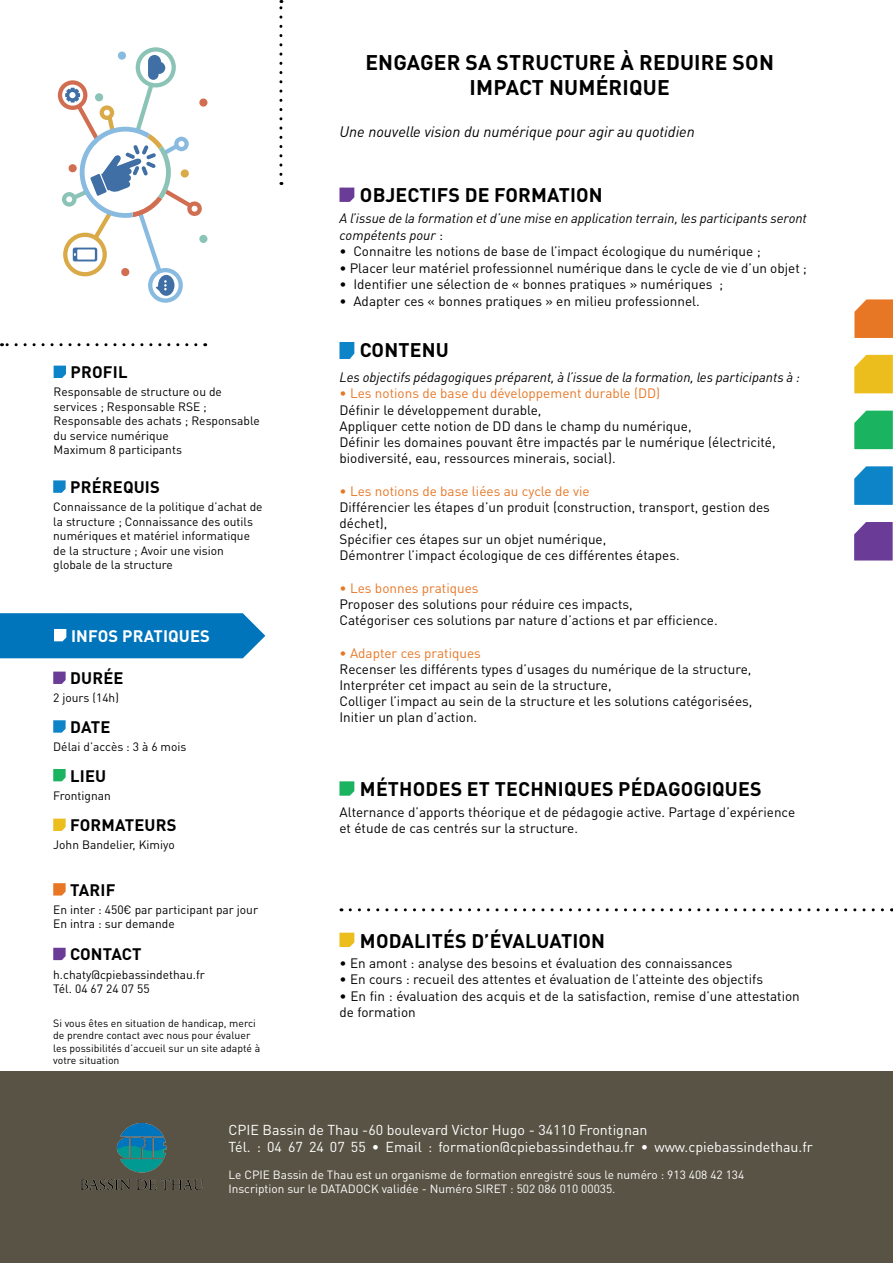
<style>
.page{position:relative;width:893px;height:1263px;background:#fff}
.page>*{position:absolute;margin:0;border:0;box-sizing:border-box;transform-origin:0 0}
.t1{font:700 21px/25.2px "DINOT";letter-spacing:.01em;color:#000;text-align:center}
.t2{font:700 19.5px "DINOT";letter-spacing:.01em;color:#000}
.t3{font:700 16.5px "DINOT";letter-spacing:.01em;color:#000}
.t4{font:700 16.5px "DINOT";color:#fff}
.t5{font:italic 15px "DINOT";color:#000}
.t6{font:14.25px/17.1px "DINOT";color:#fff}
.t7{font:13.5px/16.2px "DINOT";color:#000}
.t8{font:italic 13.5px/16.5px "DINOT";color:#000}
.t9{font:13.5px "DINOT";color:#e77726}
.t10{font:12px/14.4px "DINOT";color:#000}
.t11{font:11.85px/14.2px "DINOT";color:#fff}
.t12{font:10.5px/12.6px "DINOT";color:#000}
.s1{font-style:normal}
.s2{color:#e77725}
.s3{color:#e77726}
</style>
<div class="page">
<svg style="left:339px;top:188px;width:15px;height:14px"></svg>
<svg style="left:339px;top:342px;width:15px;height:17px"></svg>
<svg style="left:54px;top:366px;width:12px;height:12px"></svg>
<svg style="left:53px;top:672px;width:13px;height:12px"></svg>
<svg style="left:53px;top:720px;width:13px;height:13px"></svg>
<svg style="left:53px;top:769px;width:13px;height:12px"></svg>
<svg style="left:53px;top:819px;width:13px;height:12px"></svg>
<svg style="left:53px;top:883px;width:13px;height:12px"></svg>
<svg style="left:53px;top:948px;width:13px;height:12px"></svg>
<svg style="left:339px;top:781px;width:15px;height:15px"></svg>
<svg style="left:339px;top:933px;width:15px;height:14px"></svg>
<svg style="left:2px;top:343px;width:194px;height:3px"></svg>
<svg style="left:279px;top:0;width:3px;height:174px"></svg>
<svg style="left:341px;top:908px;width:541px;height:3px"></svg>
<svg style="left:0;top:613px;width:265px;height:45px;background:#0e7cbf"></svg>
<div style="left:0;top:1071px;width:893px;height:192px;background:#595345"></div>
<svg style="left:854px;top:522px;width:39px;height:38px"></svg>
<svg style="left:854px;top:466px;width:39px;height:39px;background:#1d8ccb"></svg>
<svg style="left:854px;top:411px;width:39px;height:38px"></svg>
<svg style="left:854px;top:355px;width:39px;height:38px"></svg>
<svg style="left:854px;top:299px;width:39px;height:39px;background:#e88034"></svg>
<img style="left:80px;top:1124px;width:124px;height:65px">
<div style="left:199px;top:235px;width:8px;height:8px;background:#8bc3b6;border-radius:50%"></div>
<div style="left:199px;top:98px;width:8px;height:9px;background:#d16e52;border-radius:50%"></div>
<svg style="left:58px;top:47px;width:145px;height:256px"></svg>
<svg style="left:53px;top:480px;width:13px;height:13px"></svg>
<h1 class="t1" style="left:365px;top:49px;width:410px">ENGAGER SA STRUCTURE À REDUIRE SON<br>IMPACT NUMÉRIQUE</h1>
<p class="t3" style="left:71px;top:361px;width:11px">PRO</p>
<p class="t3" style="left:103px;top:361px;width:26px">FIL</p>
<p class="t10" style="left:54px;top:384px;width:208px">Responsable de structure ou de services ; Responsable RSE ;<br>Responsable des achats ; Responsable du service numérique<br>Maximum 8 participants</p>
<p class="t3" style="left:70px;top:476px;width:91px">PRÉREQUIS</p>
<p class="t10" style="left:53px;top:499px;width:211px">Connaissance de la politique d’achat de la structure ; Connaissance des outils numériques et matériel informatique de la structure ; Avoir une vision globale de la structure</p>
<p class="t4" style="left:71px;top:624px;width:62px">INFOS PRATIQU</p>
<p class="t4" style="left:190px;top:624px;width:20px">ES</p>
<p class="t3" style="left:70px;top:667px;width:53px">DURÉE</p>
<p class="t10" style="left:53px;top:690px;width:67px">2 jours (14h)</p>
<p class="t3" style="left:70px;top:716px;width:39px">DATE</p>
<p class="t10" style="left:53px;top:739px;width:135px">Délai d’accès : 3 à 6 mois</p>
<p class="t3" style="left:70px;top:764px;width:35px">LI EU</p>
<p class="t10" style="left:53px;top:788px;width:59px">Frontignan</p>
<p class="t3" style="left:70px;top:814px;width:86px">FORMATEURS</p>
<p class="t10" style="left:53px;top:837px;width:123px">John Bandelier, Kimiyo</p>
<p class="t3" style="left:70px;top:879px;width:10px">TARI</p>
<p class="t3" style="left:106px;top:879px;width:11px">F</p>
<p class="t10" style="left:53px;top:902px;width:206px">En inter : 450€ par participant par jour<br>En intra : sur demande</p>
<p class="t3" style="left:70px;top:943px;width:11px">CONTACT</p>
<p class="t10" style="left:53px;top:966px;width:153px">h.chaty@cpiebassindethau.fr<br>Tél. 04 67 24 07 55</p>
<p class="t12" style="left:53px;top:1016px;width:208px">Si vous êtes en situation de handicap, merci de prendre contact avec nous pour évaluer les possibilités d’accueil sur un site adapté à votre situation</p>
<p class="t5" style="left:339px;top:121px;width:357px">Une nouvelle vision du numérique pour agir au quotidien</p>
<h2 class="t2" style="left:360px;top:182px;width:159px">OBJECTIFS DE FORMATION</h2>
<p class="t8" style="left:339px;top:209px;width:469px">A l’issue de la formation et d’une mise en application terrain, les participants seront compétents pour <span class="s1">:</span></p>
<p class="t7" style="left:339px;top:243px;width:423px">• Connaitre les notions de base de l’impact écologique du numérique ;</p>
<p class="t7" style="left:339px;top:259px;width:469px">• Placer leur matériel professionnel numérique dans le cycle de vie d’un objet ;</p>
<p class="t7" style="left:339px;top:276px;width:385px">• Identifier une sélection de « bonnes pratiques » numériques ;</p>
<p class="t7" style="left:339px;top:292px;width:362px">• Adapter ces « bonnes pratiques » en milieu professionnel.</p>
<h2 class="t2" style="left:360px;top:337px;width:13px">CONT</h2>
<h2 class="t2" style="left:410px;top:337px;width:26px">ENU</h2>
<p class="t8" style="left:339px;top:368px;width:462px">Les objectifs pédagogiques préparent, à l’issue de la formation, les participants à :</p>
<p class="t7" style="left:339px;top:385px;width:438px"><span class="s2">•</span> <span class="s3">Les notions de base du développement durable (DD)<br></span>Définir le développement durable,<br>Appliquer cette notion de DD dans le champ du numérique,<br>Définir les domaines pouvant être impactés par le numérique (électricité, biodiversité, eau, ressources minerais, social).</p>
<p class="t9" style="left:339px;top:481px;width:252px">• Les notions de base liées au cycle de vie</p>
<p class="t7" style="left:339px;top:498px;width:432px">Différencier les étapes d’un produit (construction, transport, gestion des déchet),<br>Spécifier ces étapes sur un objet numérique,<br>Démontrer l’impact écologique de ces différentes étapes.</p>
<p class="t9" style="left:339px;top:579px;width:141px">• Les bonnes pratiques</p>
<p class="t7" style="left:339px;top:595px;width:380px">Proposer des solutions pour réduire ces impacts,<br>Catégoriser ces solutions par nature d’actions et par efficience.</p>
<p class="t9" style="left:339px;top:643px;width:143px">• Adapter ces pratiques</p>
<p class="t7" style="left:339px;top:660px;width:414px">Recenser les différents types d’usages du numérique de la structure, Interpréter cet impact au sein de la structure,<br>Colliger l’impact au sein de la structure et les solutions catégorisées, Initier un plan d’action.</p>
<h2 class="t2" style="left:360px;top:776px;width:14px">MÉT</h2>
<h2 class="t2" style="left:399px;top:776px;width:157px">HODES ET TECHNIQU</h2>
<h2 class="t2" style="left:590px;top:776px;width:41px">ES PÉDAGOGIQU</h2>
<h2 class="t2" style="left:738px;top:776px;width:24px">ES</h2>
<p class="t7" style="left:339px;top:803px;width:457px">Alternance d’apports théorique et de pédagogie active. Partage d’expérience et étude de cas centrés sur la structure.</p>
<h2 class="t2" style="left:360px;top:927px;width:15px">MODA</h2>
<h2 class="t2" style="left:414px;top:927px;width:23px">LITÉS</h2>
<h2 class="t2" style="left:471px;top:927px;width:77px">D’ÉVALUATION</h2>
<p class="t7" style="left:339px;top:955px;width:394px">• En amont : analyse des besoins et évaluation des connaissances</p>
<p class="t7" style="left:339px;top:971px;width:425px">• En cours : recueil des attentes et évaluation de l’atteinte des objectifs</p>
<p class="t7" style="left:339px;top:987px;width:462px">• En fin : évaluation des acquis et de la satisfaction, remise d’une attestation de formation</p>
<p class="t6" style="left:228px;top:1120px;width:586px">CPIE Bassin de Thau -60 boulevard Victor Hugo - 34110 Frontignan<br>Tél. : 04 67 24 07 55 • Email : formation@cpiebassindethau.fr • www.cpiebassindethau.fr</p>
<p class="t11" style="left:228px;top:1167px;width:517px">Le CPIE Bassin de Thau est un organisme de formation enregistré sous le numéro : 913 408 42 134<br>Inscription sur le DATADOCK validée - Numéro SIRET : 502 086 010 00035.</p>
</div>
